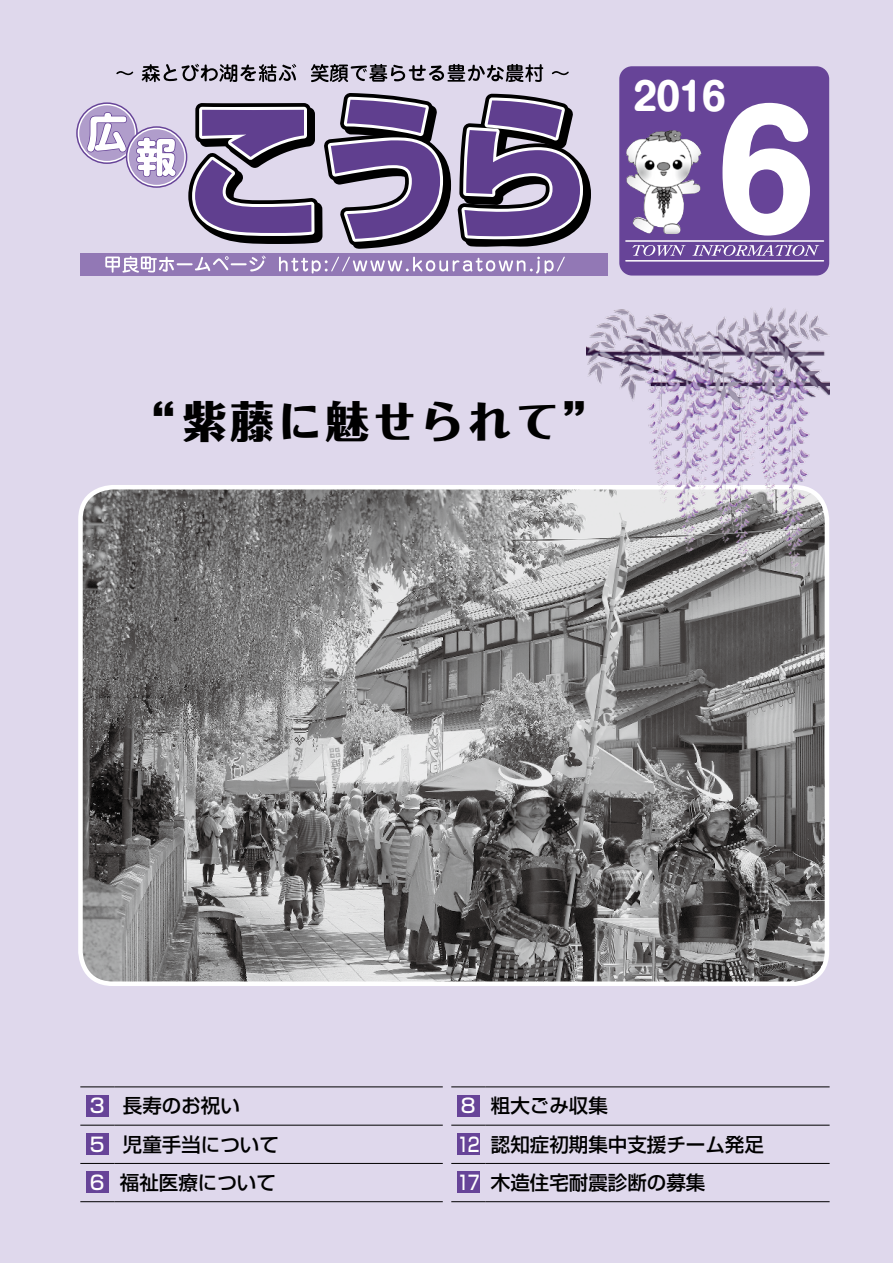
<style>
.page{position:relative;width:893px;height:1263px;background:#dfd8ec}
.page>*{position:absolute;margin:0;border:0;box-sizing:border-box;transform-origin:0 0}
.t1{font:700 154.5px "Shin M Go Pro";color:#fff}
.t2{font:800 43.2px "Folk";letter-spacing:.1em;color:#000}
.t3{font:700 37.5px "Shin M Go Pro";color:#fff}
.t4{font:500 19.5px "Shin Go Pro";color:#000}
.s1{color:#fff}
</style>
<div class="page">
<svg style="left:116px;top:71px;width:17px;height:4px"></svg>
<svg style="left:142px;top:64px;width:154px;height:18px"></svg>
<svg style="left:311px;top:64px;width:232px;height:18px"></svg>
<svg style="left:552px;top:71px;width:17px;height:4px"></svg>
<svg style="left:458px;top:94px;width:133px;height:153px"></svg>
<div style="left:80px;top:253px;width:528px;height:23px;background:#9278b5"></div>
<div style="left:619px;top:66px;width:210px;height:210px;background:#674498;border-radius:13px"></div>
<svg style="left:632px;top:245px;width:54px;height:11px"></svg>
<svg style="left:692px;top:245px;width:127px;height:11px"></svg>
<hr style="left:625px;top:240px;width:199px;height:2px;background:#fff">
<hr style="left:625px;top:260px;width:199px;height:2px;background:#fff">
<svg style="left:105px;top:256px;width:161px;height:17px"></svg>
<svg style="left:279px;top:257px;width:286px;height:17px"></svg>
<svg style="left:76px;top:93px;width:375px;height:156px"></svg>
<div style="left:457px;top:1171px;width:23px;height:22px;background:#674498"></div>
<div style="left:457px;top:1133px;width:23px;height:21px;background:#674498"></div>
<div style="left:457px;top:1094px;width:23px;height:22px;background:#674498"></div>
<div style="left:86px;top:1171px;width:23px;height:22px;background:#674498"></div>
<div style="left:86px;top:1133px;width:23px;height:21px;background:#674498"></div>
<div style="left:86px;top:1094px;width:23px;height:22px;background:#674498"></div>
<img style="left:626px;top:130px;width:58px;height:104px">
<img style="left:84px;top:491px;width:743px;height:489px">
<div style="left:78px;top:485px;width:751px;height:501px;border:5px solid #fff;border-radius:32px"></div>
<hr style="left:80px;top:1086px;width:34px;height:1px;background:#000">
<hr style="left:114px;top:1086px;width:329px;height:1px;background:#000">
<hr style="left:451px;top:1086px;width:34px;height:1px;background:#000">
<hr style="left:485px;top:1086px;width:345px;height:1px;background:#000">
<hr style="left:80px;top:1125px;width:34px;height:1px;background:#000">
<hr style="left:114px;top:1125px;width:329px;height:1px;background:#000">
<hr style="left:451px;top:1125px;width:34px;height:1px;background:#000">
<hr style="left:485px;top:1125px;width:345px;height:1px;background:#000">
<hr style="left:80px;top:1163px;width:34px;height:1px;background:#000">
<hr style="left:114px;top:1163px;width:329px;height:1px;background:#000">
<hr style="left:451px;top:1163px;width:34px;height:1px;background:#000">
<hr style="left:485px;top:1163px;width:345px;height:1px;background:#000">
<hr style="left:80px;top:1201px;width:34px;height:1px;background:#000">
<hr style="left:114px;top:1201px;width:329px;height:1px;background:#000">
<hr style="left:451px;top:1201px;width:34px;height:1px;background:#000">
<hr style="left:485px;top:1201px;width:345px;height:1px;background:#000">
<img style="left:586px;top:307px;width:244px;height:270px">
<h3 class="t3" style="left:633px;top:66px;width:94px">2016</h3>
<h1 class="t1" style="left:716px;top:47px;width:102px">6</h1>
<h2 class="t2" style="left:131px;top:392px;width:477px">“紫藤に魅せられて”</h2>
<p class="t4" style="left:90px;top:1090px;width:151px"><span class="s1">3</span> 長寿のお祝い</p>
<p class="t4" style="left:461px;top:1090px;width:148px"><span class="s1">8</span> 粗大ごみ収集</p>
<p class="t4" style="left:90px;top:1128px;width:190px"><span class="s1">5</span> 児童手当について</p>
<p class="t4" style="left:457px;top:1128px;width:308px"><span class="s1">12</span> 認知症初期集中支援チーム発足</p>
<p class="t4" style="left:90px;top:1166px;width:187px"><span class="s1">6</span> 福祉医療について</p>
<p class="t4" style="left:457px;top:1166px;width:250px"><span class="s1">17</span> 木造住宅耐震診断の募集</p>
</div>
